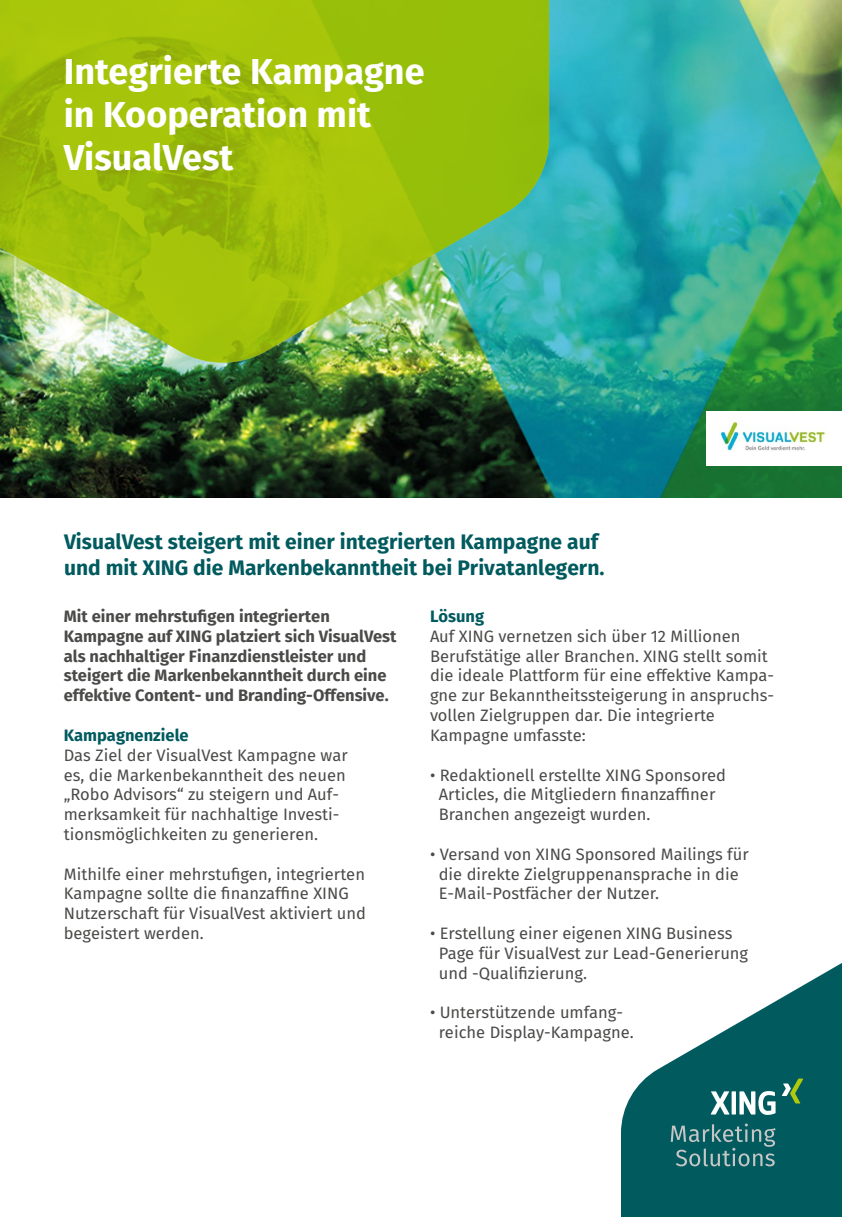
<style>
.page{position:relative;width:842px;height:1217px;background:#fff}
.page>*{position:absolute;margin:0;border:0;box-sizing:border-box;transform-origin:0 0}
.t1{font:700 36px/43.2px "Fira Sans";color:#fff}
.t2{font:700 21px/25.2px "Fira Sans";color:#005a5e}
.t3{font:16.5px/19.8px "Fira Sans";color:#4a4a49}
.t4{font:700 16.5px/19.8px "Fira Sans";color:#4a4a49}
.t5{font:700 16.5px "Fira Sans";color:#005a5e}
</style>
<div class="page">
<svg style="left:621px;top:963px;width:221px;height:253px;fill:#005a5e"></svg>
<svg style="left:711px;top:1091px;width:18px;height:23px"></svg>
<hr style="left:732px;top:1091px;width:4px;height:23px;background:#fff">
<svg style="left:739px;top:1090px;width:36px;height:24px"></svg>
<svg style="left:782px;top:1078px;width:21px;height:25px"></svg>
<svg style="left:671px;top:1123px;width:104px;height:42px;background:#2e7376"></svg>
<img style="left:0;top:0;width:842px;height:497px">
<svg style="left:0;top:0;width:549px;height:364px;background:#97bf25"></svg>
<div style="left:706px;top:412px;width:136px;height:54px;background:#fff"></div>
<img style="left:720px;top:421px;width:106px;height:30px">
<h1 class="t1" style="left:64px;top:47px;width:362px">Integrierte Kampagne in Kooperation mit<br>VisualVest</h1>
<p class="t2" style="left:64px;top:528px;width:542px">VisualVest steigert mit einer integrierten Kampagne auf und mit XING die Markenbekanntheit bei Privatanlegern.</p>
<p class="t4" style="left:64px;top:605px;width:334px">Mit einer mehrstufigen integrierten Kampagne auf XING platziert sich VisualVest als nachhaltiger Finanzdienstleister und steigert die Markenbekanntheit durch eine effektive Content- und Branding-Offensive.</p>
<p class="t5" style="left:64px;top:721px;width:126px">Kampagnenziele</p>
<p class="t3" style="left:64px;top:744px;width:285px">Das Ziel der VisualVest Kampagne war es, die Markenbekanntheit des neuen „Robo Advisors“ zu steigern und Auf&shy;merksamkeit für nachhaltige Investi&shy;tionsmöglichkeiten zu generieren.</p>
<p class="t3" style="left:64px;top:863px;width:304px">Mithilfe einer mehrstufigen, integrierten Kampagne sollte die finanzaffine XING Nutzerschaft für VisualVest aktiviert und begeistert werden.</p>
<p class="t5" style="left:430px;top:602px;width:56px">Lösung</p>
<p class="t3" style="left:430px;top:625px;width:346px">Auf XING vernetzen sich über 12 Millionen Berufstätige aller Branchen. XING stellt somit die ideale Plattform für eine effektive Kampa&shy;gne zur Bekanntheitssteigerung in anspruchs&shy;vollen Zielgruppen dar. Die integrierte Kampagne umfasste:</p>
<p class="t3" style="left:439px;top:764px;width:289px;text-indent:-9px">• Redaktionell erstellte XING Sponsored<br>Articles, die Mitgliedern finanzaffiner<br>Branchen angezeigt wurden.</p>
<p class="t3" style="left:439px;top:843px;width:312px;text-indent:-9px">• Versand von XING Sponsored Mailings für die direkte Zielgruppenansprache in die<br>E-Mail-Postfächer der Nutzer.</p>
<p class="t3" style="left:439px;top:922px;width:311px;text-indent:-9px">• Erstellung einer eigenen XING Business<br>Page für VisualVest zur Lead-Generierung und -Qualifizierung.</p>
<p class="t3" style="left:439px;top:1001px;width:196px;text-indent:-9px">• Unterstützende umfang&shy;reiche Display-Kampagne.</p>
</div>
